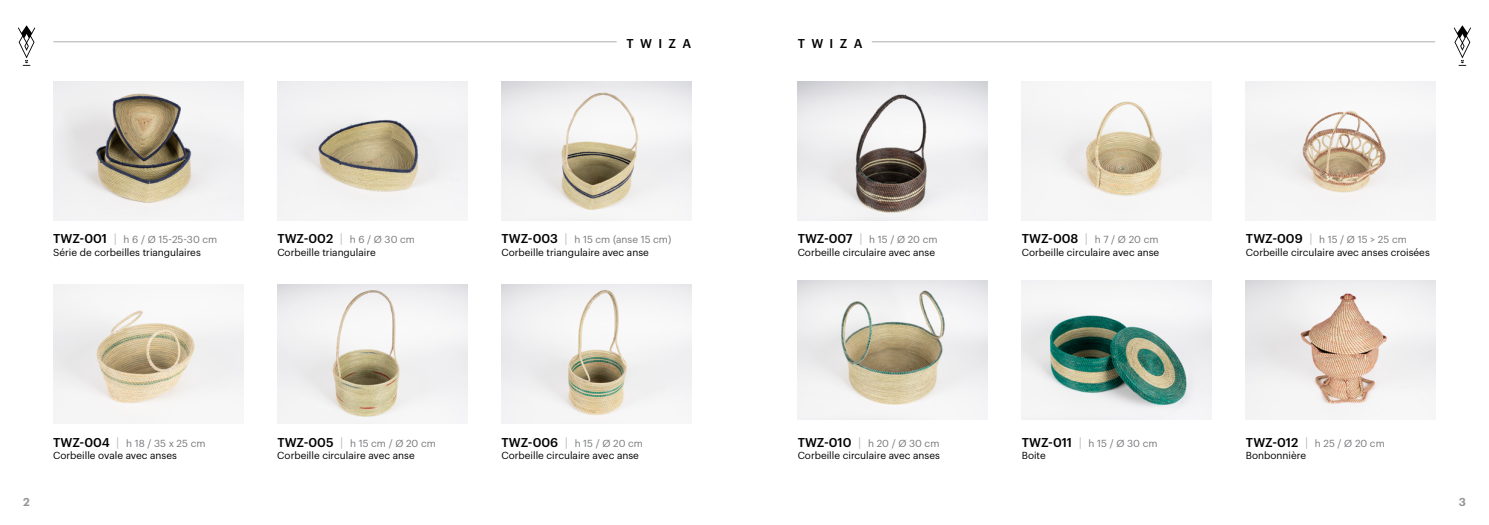
<style>
.page{position:relative;width:1489px;height:525px;background:#fff}
.page>*{position:absolute;margin:0;border:0;box-sizing:border-box;transform-origin:0 0}
.t1{font:500 12.5px "Graphik";letter-spacing:.505em;color:#000}
.t2{font:600 11.25px "Graphik";color:#939598}
.t3{font:10px/12.5px "Graphik";color:#000}
.t4{font:10px/12.5px "Graphik";color:#77787b}
.s1{font-weight:500;font-size:12.5px}
.s2{font-size:12.5px;color:#bcbec0}
.s3{color:#77787b}
.s4{font-weight:500;font-size:12.5px;color:#000}
.s5{color:#000}
</style>
<div class="page">
<hr style="left:54px;top:41px;width:562px;height:1px;background:#bcbec0">
<hr style="left:872px;top:41px;width:562px;height:1px;background:#bcbec0">
<svg style="left:18px;top:25px;width:17px;height:41px"></svg>
<svg style="left:1453px;top:25px;width:17px;height:41px"></svg>
<img style="left:53px;top:81px;width:190px;height:139px">
<img style="left:501px;top:81px;width:190px;height:139px">
<img style="left:797px;top:81px;width:190px;height:139px">
<img style="left:501px;top:285px;width:190px;height:138px">
<img style="left:1021px;top:81px;width:190px;height:139px">
<img style="left:277px;top:81px;width:190px;height:139px">
<img style="left:277px;top:285px;width:190px;height:138px">
<img style="left:797px;top:280px;width:190px;height:139px">
<img style="left:1245px;top:81px;width:190px;height:135px">
<img style="left:53px;top:285px;width:190px;height:138px">
<img style="left:1021px;top:280px;width:190px;height:139px">
<img style="left:1245px;top:280px;width:190px;height:139px">
<p class="t1" style="left:626px;top:33px;width:66px">TWIZA</p>
<p class="t1" style="left:797px;top:33px;width:66px">TWIZA</p>
<p class="t3" style="left:53px;top:232px;width:166px"><span class="s1">TWZ-001</span> <span class="s2">|</span> <span class="s3">h 6 / Ø 15-25-30 cm<br></span>Série de corbeilles triangulaires</p>
<p class="t3" style="left:797px;top:232px;width:141px"><span class="s1">TWZ-007</span> <span class="s2">|</span> <span class="s3">h 15 / Ø 20 cm<br></span>Corbeille circulaire avec anse</p>
<p class="t3" style="left:277px;top:232px;width:139px"><span class="s1">TWZ-002</span> <span class="s2">|</span> <span class="s3">h 6 / Ø 30 cm<br></span>Corbeille triangulaire</p>
<p class="t3" style="left:1021px;top:232px;width:139px"><span class="s1">TWZ-008</span> <span class="s2">|</span> <span class="s3">h 7 / Ø 20 cm<br></span>Corbeille circulaire avec anse</p>
<p class="t3" style="left:501px;top:232px;width:171px"><span class="s1">TWZ-003</span> <span class="s2">|</span> <span class="s3">h 15 cm (anse 15 cm)<br></span>Corbeille triangulaire avec anse</p>
<p class="t3" style="left:1245px;top:232px;width:185px"><span class="s1">TWZ-009</span> <span class="s2">|</span> <span class="s3">h 15 / Ø 15 &gt; 25 cm<br></span>Corbeille circulaire avec anses croisées</p>
<p class="t3" style="left:53px;top:436px;width:154px"><span class="s1">TWZ-004</span> <span class="s2">|</span> <span class="s3">h 18 / 35 x 25 cm<br></span>Corbeille ovale avec anses</p>
<p class="t3" style="left:797px;top:436px;width:144px"><span class="s1">TWZ-010</span> <span class="s2">|</span> <span class="s3">h 20 / Ø 30 cm<br></span>Corbeille circulaire avec anses</p>
<p class="t3" style="left:277px;top:436px;width:160px"><span class="s1">TWZ-005</span> <span class="s2">|</span> <span class="s3">h 15 cm / Ø 20 cm<br></span>Corbeille circulaire avec anse</p>
<p class="t4" style="left:1021px;top:436px;width:137px"><span class="s4">TWZ-011</span> <span class="s2">|</span> h 15 / Ø 30 cm<br><span class="s5">Boite</span></p>
<p class="t3" style="left:501px;top:436px;width:143px"><span class="s1">TWZ-006</span> <span class="s2">|</span> <span class="s3">h 15 / Ø 20 cm<br></span>Corbeille circulaire avec anse</p>
<p class="t3" style="left:1245px;top:436px;width:140px"><span class="s1">TWZ-012</span> <span class="s2">|</span> <span class="s3">h 25 / Ø 20 cm<br></span>Bonbonnière</p>
<p class="t2" style="left:23px;top:493px;width:8px">2</p>
<p class="t2" style="left:1458px;top:493px;width:9px">3</p>
</div>
